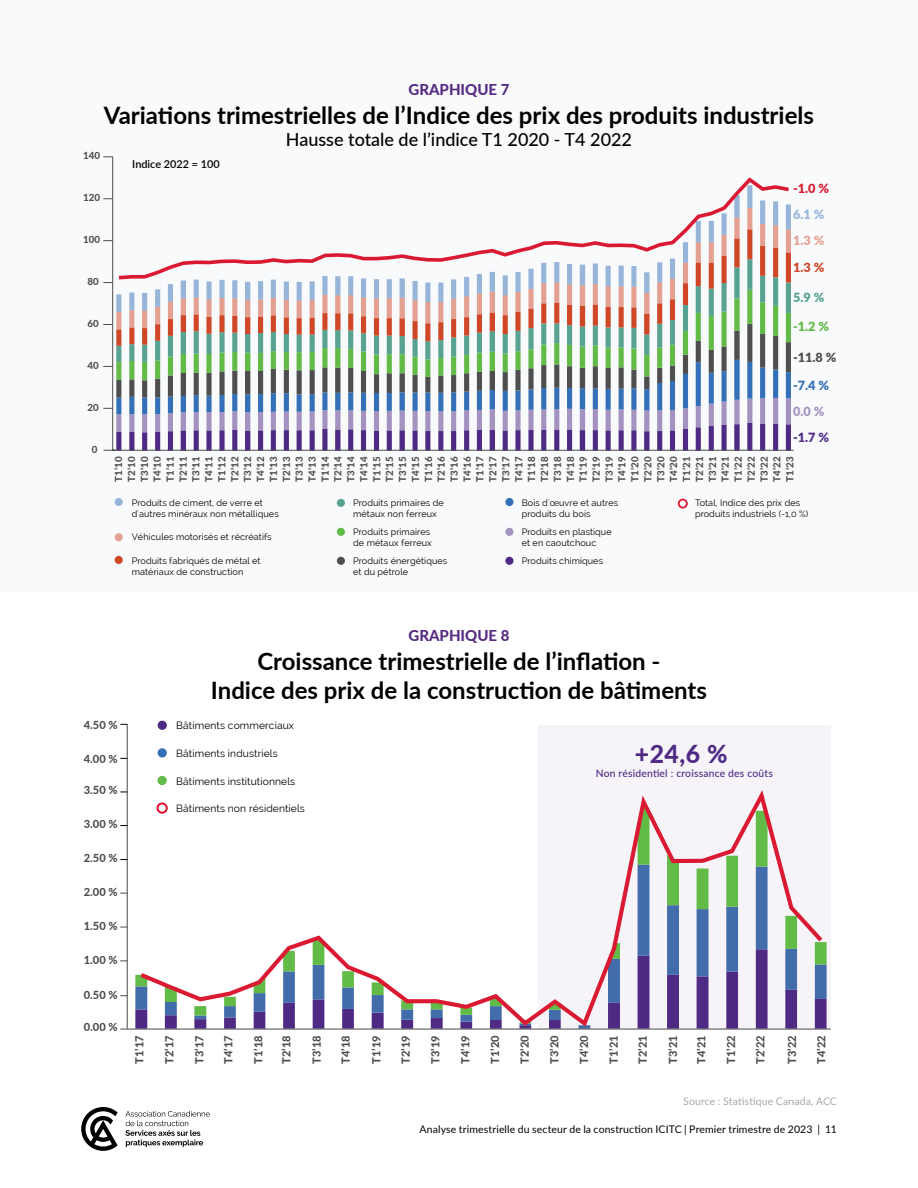
<style>
.page{position:relative;width:918px;height:1188px;background:#fff}
.page>*{position:absolute;margin:0;border:0;box-sizing:border-box;transform-origin:0 0}
.t1{font:800 24.75px "Lato";color:#4f2a84}
.t2{font:700 24px/28.8px "Lato";color:#000;text-align:center}
.t3{font:500 18px "Lato";color:#000}
.t4{font:800 15px "Lato";color:#572c82}
.t5{font:900 12.75px "Lato";color:#3370b7}
.t6{font:900 12.75px/27.5px "Lato";color:#cf4727}
.t7{font:900 12.75px "Lato";color:#4e4e4f}
.t8{font:900 12.75px "Lato";color:#4f2a84}
.t9{font:900 12.75px "Lato";color:#62bb46}
.t10{font:900 12.75px "Lato";color:#da1f33}
.t11{font:900 12.75px "Lato";color:rgb(79 42 132/.5)}
.t12{font:900 12.75px "Lato";color:#57a291}
.t13{font:800 11.1px "Lato";color:#4e4e4f}
.t14{font:600 10.95px "Lato";color:#000}
.t15{font:10.5px "Lato";letter-spacing:.01em;color:#000}
.t16{font:10.5px "Lato";letter-spacing:.01em;color:#a7a9ac}
.t17{font:10.35px "Raleway";letter-spacing:.01em;color:#000}
.t18{font:500 10.35px "Lato";letter-spacing:.02em;color:#4f2a84}
.t19{font:800 9.75px/12.9px "Lato";color:#4e4e4f;text-align:justify}
.t20{font:9px/10.9px "Raleway";letter-spacing:.01em;color:#000}
</style>
<div class="page">
<div style="left:0;top:0;width:918px;height:592px;background:#f9fafc"></div>
<svg style="left:81px;top:1107px;width:37px;height:44px"></svg>
<svg style="left:125px;top:1111px;width:85px;height:36px"></svg>
<div style="left:538px;top:725px;width:293px;height:304px;background:#f6f4f9"></div>
<svg style="left:136px;top:785px;width:691px;height:244px"></svg>
<hr style="left:127px;top:724px;width:1px;height:305px;background:#4e4e4f">
<div style="left:158px;top:721px;width:9px;height:9px;background:#4f2a84;border-radius:50%"></div>
<div style="left:158px;top:748px;width:9px;height:10px;background:#3370b7;border-radius:50%"></div>
<div style="left:158px;top:776px;width:9px;height:9px;background:#62bb46;border-radius:50%"></div>
<div style="left:156px;top:802px;width:12px;height:12px;border:2px solid #da1a32;border-radius:50%"></div>
<hr style="left:120px;top:1029px;width:711px;height:1px;background:#4e4e4f">
<svg style="left:116px;top:346px;width:675px;height:14px"></svg>
<svg style="left:116px;top:329px;width:675px;height:17px"></svg>
<svg style="left:116px;top:312px;width:675px;height:17px"></svg>
<svg style="left:116px;top:282px;width:675px;height:30px"></svg>
<svg style="left:118px;top:177px;width:673px;height:105px"></svg>
<hr style="left:112px;top:157px;width:1px;height:293px;background:#4e4e4f">
<svg style="left:103px;top:360px;width:688px;height:91px"></svg>
<div style="left:337px;top:499px;width:8px;height:8px;background:#57a291;border-radius:50%"></div>
<div style="left:337px;top:528px;width:8px;height:8px;background:#62bb46;border-radius:50%"></div>
<div style="left:337px;top:557px;width:8px;height:8px;background:#4e4e4f;border-radius:50%"></div>
<div style="left:505px;top:498px;width:9px;height:8px;background:#3370b7;border-radius:50%"></div>
<svg style="left:505px;top:528px;width:9px;height:8px"></svg>
<div style="left:505px;top:557px;width:9px;height:8px;background:#4f2a84;border-radius:50%"></div>
<div style="left:115px;top:498px;width:8px;height:8px;background:#96b5d9;border-radius:50%"></div>
<div style="left:115px;top:533px;width:8px;height:8px;background:#e4a091;border-radius:50%"></div>
<div style="left:115px;top:556px;width:8px;height:8px;background:#cf4727;border-radius:50%"></div>
<div style="left:678px;top:499px;width:10px;height:10px;border:2px solid #da1a32;border-radius:50%"></div>
<hr style="left:104px;top:450px;width:690px;height:1px;background:#4e4e4f">
<h3 class="t4" style="left:409px;top:79px;width:102px">GRAPHIQUE 7</h3>
<h2 class="t2" style="left:104px;top:100px;width:712px">Variations trimestrielles de l’Indice des prix des produits industriels</h2>
<h3 class="t3" style="left:286px;top:127px;width:348px">Hausse totale de l’indice T1 2020 - T4 2022</h3>
<p class="t19" style="left:83px;top:149px;width:18px">140</p>
<p class="t19" style="left:83px;top:191px;width:18px">120</p>
<p class="t19" style="left:83px;top:233px;width:18px">100</p>
<p class="t19" style="left:88px;top:275px;width:13px">80</p>
<p class="t19" style="left:88px;top:317px;width:13px">60</p>
<p class="t19" style="left:88px;top:358px;width:13px">40</p>
<p class="t19" style="left:88px;top:400px;width:13px">20</p>
<p class="t19" style="left:92px;top:442px;width:7px">0</p>
<p class="t14" style="left:132px;top:156px;width:89px">Indice 2022 = 100</p>
<h3 class="t10" style="left:793px;top:179px;width:38px">-1.0 %</h3>
<h3 class="t5" style="left:793px;top:204px;width:33px">6.1 %</h3>
<h3 class="t6" style="left:793px;top:226px;width:33px">1.3 %<br>1.3 %</h3>
<h3 class="t12" style="left:793px;top:288px;width:33px">5.9 %</h3>
<h3 class="t9" style="left:793px;top:317px;width:38px">-1.2 %</h3>
<h3 class="t7" style="left:793px;top:348px;width:45px">-11.8 %</h3>
<h3 class="t5" style="left:793px;top:376px;width:38px">-7.4 %</h3>
<h3 class="t11" style="left:793px;top:402px;width:33px">0.0 %</h3>
<h3 class="t8" style="left:793px;top:428px;width:38px">-1.7 %</h3>
<p class="t19" style="left:112px;top:482px;width:27px;rotate:-90deg">T1’10<br>T2’10<br>T3’10<br>T4’10<br>T1’11<br>T2’11<br>T3’11<br>T4’11<br>T1’12<br>T2’12<br>T3’12<br>T4’12<br>T1’13<br>T2’13<br>T3’13<br>T4’13<br>T1’14<br>T2’14<br>T3’14<br>T4’14<br>T1’15<br>T2’15<br>T3’15<br>T4’15<br>T1’16<br>T2’16<br>T3’16<br>T4’16<br>T1’17<br>T2’17<br>T3’17<br>T4’17<br>T1’18<br>T2’18<br>T3’18<br>T4’18<br>T1’19<br>T2’19<br>T3’19<br>T4’19<br>T1’20<br>T2’20<br>T3’20<br>T4’20<br>T1’21<br>T2’21<br>T3’21<br>T4’21<br>T1’22<br>T2’22<br>T3’22<br>T4’22<br>T1’23</p>
<p class="t20" style="left:132px;top:497px;width:149px">Produits de ciment, de verre et d'autres minéraux non métalliques</p>
<p class="t20" style="left:132px;top:531px;width:141px">Véhicules motorisés et récréatifs</p>
<p class="t20" style="left:132px;top:555px;width:130px">Produits fabriqués de métal et matériaux de construction</p>
<p class="t20" style="left:353px;top:497px;width:92px">Produits primaires de métaux non ferreux</p>
<p class="t20" style="left:353px;top:526px;width:80px">Produits primaires de métaux ferreux</p>
<p class="t20" style="left:353px;top:555px;width:96px">Produits énergétiques et du pétrole</p>
<p class="t20" style="left:522px;top:497px;width:98px">Bois d'œuvre et autres produits du bois</p>
<p class="t20" style="left:522px;top:526px;width:92px">Produits en plastique et en caoutchouc</p>
<p class="t20" style="left:522px;top:555px;width:83px">Produits chimiques</p>
<p class="t20" style="left:695px;top:497px;width:115px">Total, Indice des prix des produits industriels (-1,0 %)</p>
<h3 class="t4" style="left:409px;top:624px;width:102px">GRAPHIQUE 8</h3>
<h2 class="t2" style="left:211px;top:646px;width:498px">Croissance trimestrielle de l’inflation -<br>Indice des prix de la construction de bâtiments</h2>
<p class="t13" style="left:84px;top:716px;width:35px">4.50 %</p>
<p class="t17" style="left:176px;top:720px;width:119px">Bâtiments commerciaux</p>
<p class="t17" style="left:176px;top:747px;width:103px">Bâtiments industriels</p>
<p class="t17" style="left:176px;top:775px;width:121px">Bâtiments institutionnels</p>
<p class="t17" style="left:176px;top:803px;width:130px">Bâtiments non résidentiels</p>
<p class="t13" style="left:84px;top:750px;width:35px">4.00 %</p>
<p class="t13" style="left:84px;top:782px;width:35px">3.50 %</p>
<p class="t13" style="left:84px;top:816px;width:35px">3.00 %</p>
<p class="t13" style="left:84px;top:850px;width:35px">2.50 %</p>
<p class="t13" style="left:84px;top:884px;width:35px">2.00 %</p>
<p class="t13" style="left:84px;top:918px;width:35px">1.50 %</p>
<p class="t13" style="left:84px;top:952px;width:35px">1.00 %</p>
<p class="t13" style="left:84px;top:986px;width:35px">0.50 %</p>
<p class="t13" style="left:84px;top:1018px;width:35px">0.00 %</p>
<h1 class="t1" style="left:635px;top:736px;width:94px">+24,6 %</h1>
<p class="t18" style="left:596px;top:766px;width:179px">Non résidentiel : croissance des coûts</p>
<p class="t13" style="left:131px;top:1064px;width:30px;rotate:-90deg">T1’17</p>
<p class="t13" style="left:161px;top:1064px;width:30px;rotate:-90deg">T2’17</p>
<p class="t13" style="left:191px;top:1064px;width:30px;rotate:-90deg">T3’17</p>
<p class="t13" style="left:220px;top:1064px;width:30px;rotate:-90deg">T4’17</p>
<p class="t13" style="left:250px;top:1064px;width:30px;rotate:-90deg">T1’18</p>
<p class="t13" style="left:278px;top:1064px;width:30px;rotate:-90deg">T2’18</p>
<p class="t13" style="left:308px;top:1064px;width:30px;rotate:-90deg">T3’18</p>
<p class="t13" style="left:337px;top:1064px;width:30px;rotate:-90deg">T4’18</p>
<p class="t13" style="left:368px;top:1064px;width:30px;rotate:-90deg">T1’19</p>
<p class="t13" style="left:398px;top:1064px;width:30px;rotate:-90deg">T2’19</p>
<p class="t13" style="left:427px;top:1064px;width:30px;rotate:-90deg">T3’19</p>
<p class="t13" style="left:457px;top:1064px;width:30px;rotate:-90deg">T4’19</p>
<p class="t13" style="left:487px;top:1064px;width:30px;rotate:-90deg">T1’20</p>
<p class="t13" style="left:516px;top:1064px;width:30px;rotate:-90deg">T2’20</p>
<p class="t13" style="left:546px;top:1064px;width:30px;rotate:-90deg">T3’20</p>
<p class="t13" style="left:576px;top:1064px;width:30px;rotate:-90deg">T4’20</p>
<p class="t13" style="left:606px;top:1064px;width:30px;rotate:-90deg">T1’21</p>
<p class="t13" style="left:635px;top:1064px;width:30px;rotate:-90deg">T2’21</p>
<p class="t13" style="left:665px;top:1064px;width:30px;rotate:-90deg">T3’21</p>
<p class="t13" style="left:693px;top:1064px;width:30px;rotate:-90deg">T4’21</p>
<p class="t13" style="left:723px;top:1064px;width:30px;rotate:-90deg">T1’22</p>
<p class="t13" style="left:752px;top:1064px;width:30px;rotate:-90deg">T2’22</p>
<p class="t13" style="left:784px;top:1064px;width:30px;rotate:-90deg">T3’22</p>
<p class="t13" style="left:813px;top:1064px;width:30px;rotate:-90deg">T4’22</p>
<p class="t16" style="left:683px;top:1094px;width:155px">Source : Statistique Canada, ACC</p>
<p class="t15" style="left:420px;top:1121px;width:419px">Analyse trimestrielle du secteur de la construction ICITC | Premier trimestre de 2023 | 11</p>
</div>
